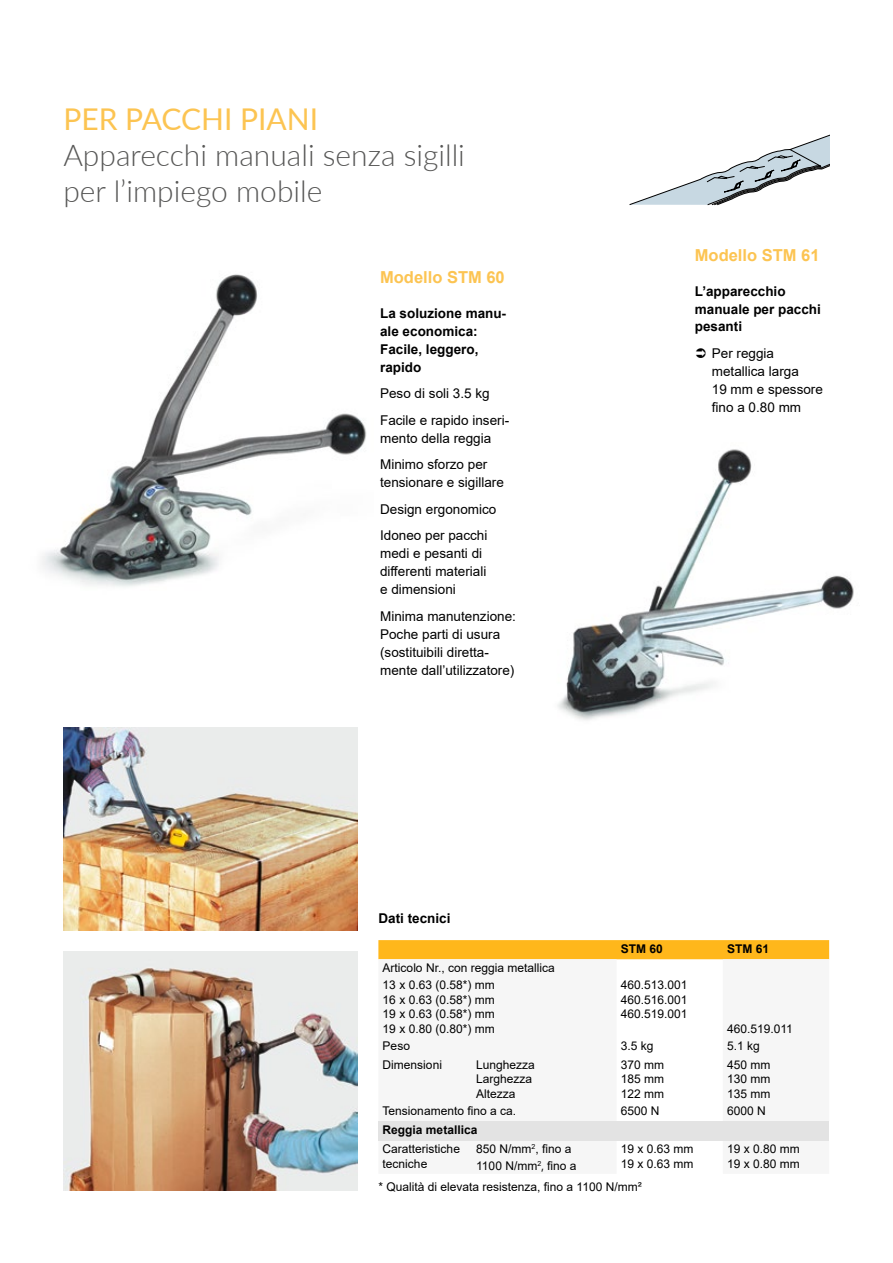
<style>
.page{position:relative;width:893px;height:1263px;background:#fff}
.page>*{position:absolute;margin:0;border:0;box-sizing:border-box;transform-origin:0 0}
.t1{font:300 30px/36px "Lato";color:#575756}
.t2{font:30px "Lato";color:#fcc452}
.t3{font:700 16.5px "Arial";color:#fcc452}
.t4{font:13.5px/18px "Arial";color:#000}
.t5{font:700 13.5px/18px "Arial";color:#000}
.t6{font:12px/14.4px "Arial";color:#000}
.t7{font:700 12px "Arial";color:#000}
.s1{font-family:"Frutiger LT Com";font-weight:300;font-stretch:condensed;font-size:13.5px}
</style>
<div class="page">
<img style="left:557px;top:449px;width:297px;height:271px">
<svg style="left:629px;top:135px;width:200px;height:70px"></svg>
<img style="left:64px;top:728px;width:293px;height:203px">
<img style="left:64px;top:952px;width:293px;height:239px">
<img style="left:42px;top:274px;width:325px;height:313px">
<div style="left:378px;top:940px;width:451px;height:19px;background:#ffb71b"></div>
<svg style="left:378px;top:959px;width:451px;height:182px;fill:#f6f6f6"></svg>
<div style="left:378px;top:1121px;width:451px;height:19px;background:#e3e3e3"></div>
<h1 class="t2" style="left:63px;top:98px;width:256px">PER PACCHI PIANI</h1>
<h1 class="t1" style="left:63px;top:137px;width:403px">Apparecchi manuali senza sigilli per l’impiego mobile</h1>
<h2 class="t3" style="left:380px;top:266px;width:126px">Modello STM 60</h2>
<p class="t5" style="left:380px;top:304px;width:128px">La soluzione manu&shy;ale economica:<br>Facile, leggero, rapido</p>
<p class="t4" style="left:380px;top:380px;width:131px;line-height:26.5px">Peso di soli 3.5 kg<br>Facile e rapido inseri-</p>
<p class="t4" style="left:380px;top:424px;width:113px;line-height:26.5px">mento della reggia<br>Minimo sforzo per</p>
<p class="t4" style="left:380px;top:469px;width:125px;line-height:26.5px">tensionare e sigillare<br>Design ergonomico<br>Idoneo per pacchi</p>
<p class="t4" style="left:380px;top:544px;width:108px">medi e pesanti di differenti materiali e dimensioni</p>
<p class="t4" style="left:380px;top:607px;width:137px">Minima manutenzione:<br>Poche parti di usura (sostituibili diretta&shy;mente dall’utilizzatore)</p>
<h2 class="t3" style="left:695px;top:244px;width:126px">Modello STM 61</h2>
<p class="t5" style="left:695px;top:282px;width:128px">L’apparecchio manuale per pacchi pesanti</p>
<p class="t4" style="left:712px;top:344px;width:113px">Per reggia metallica larga<br>19 mm e spessore fino a 0.80 mm</p>
<p class="t5" style="left:378px;top:909px;width:74px">Dati tecnici</p>
<p class="t6" style="left:383px;top:959px;width:174px;line-height:17.2px">Articolo Nr., con reggia metallica<br>13 x 0.63 (0.58*) mm</p>
<p class="t6" style="left:383px;top:992px;width:114px;text-align:justify">16 x 0.63 (0.58*) mm 19 x 0.63 (0.58*) mm 19 x 0.80 (0.80*) mm</p>
<p class="t7" style="left:621px;top:940px;width:44px">STM 60</p>
<p class="t7" style="left:727px;top:940px;width:44px">STM 61</p>
<p class="t6" style="left:621px;top:978px;width:68px;text-align:justify">460.513.001<br>460.516.001<br>460.519.001</p>
<p class="t6" style="left:727px;top:1021px;width:67px">460.519.011</p>
<p class="t6" style="left:383px;top:1038px;width:29px">Peso</p>
<p class="t6" style="left:621px;top:1038px;width:34px">3.5 kg</p>
<p class="t6" style="left:727px;top:1038px;width:34px">5.1 kg</p>
<p class="t6" style="left:383px;top:1057px;width:61px">Dimensioni</p>
<p class="t6" style="left:476px;top:1057px;width:60px">Lunghezza<br>Larghezza<br>Altezza</p>
<p class="t6" style="left:621px;top:1057px;width:45px;text-align:justify">370 mm 185 mm 122 mm</p>
<p class="t6" style="left:727px;top:1057px;width:45px;text-align:justify">450 mm 130 mm 135 mm</p>
<p class="t6" style="left:383px;top:1103px;width:135px">Tensionamento fino a ca.</p>
<p class="t6" style="left:621px;top:1103px;width:40px">6500 N</p>
<p class="t6" style="left:727px;top:1103px;width:40px">6000 N</p>
<p class="t7" style="left:383px;top:1121px;width:96px">Reggia metallica</p>
<p class="t6" style="left:383px;top:1142px;width:79px">Caratteristiche tecniche</p>
<p class="t6" style="left:476px;top:1141px;width:102px;line-height:16.2px">850 N/mm<sup>2</sup>, fino a<br>1100 N/mm<sup>2</sup><span class="s1">,</span> fino a</p>
<p class="t6" style="left:621px;top:1142px;width:74px">19 x 0.63 mm<br>19 x 0.63 mm</p>
<p class="t6" style="left:727px;top:1142px;width:74px">19 x 0.80 mm<br>19 x 0.80 mm</p>
<p class="t6" style="left:378px;top:1180px;width:265px">* Qualità di elevata resistenza, fino a 1100 N/mm²</p>
</div>
